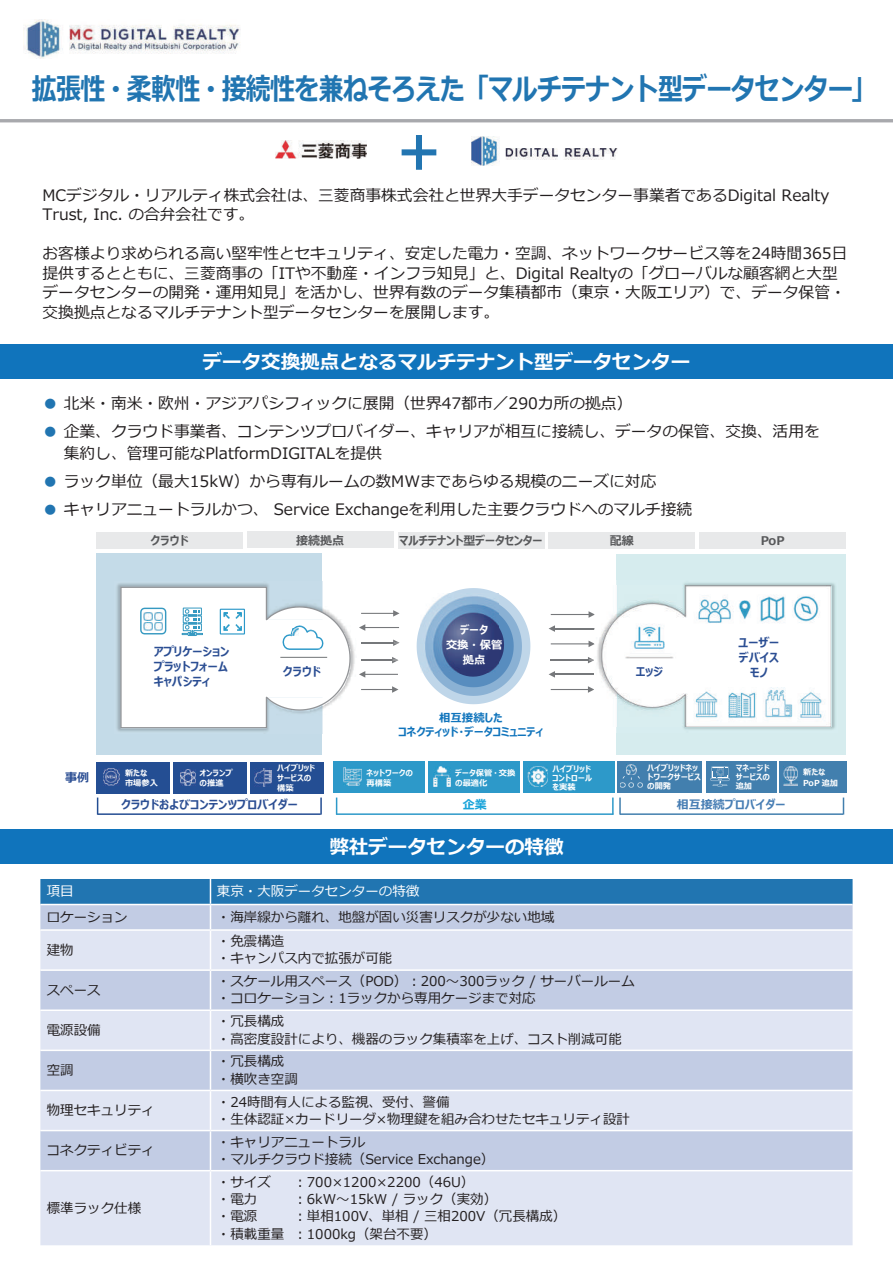
<style>
.page{position:relative;width:893px;height:1263px;background:#fff}
.page>*{position:absolute;margin:0;border:0;box-sizing:border-box;transform-origin:0 0}
.t1{font:700 30px "Meiryo";letter-spacing:-.025em;color:#2175b1;scale:.83 1}
.t2{font:700 19.5px "Meiryo";color:#fff}
.t3{font:15.75px/19.5px "Meiryo";color:#231f20}
.t4{font:13.5px/17.2px "Meiryo";color:#231f20}
.t5{font:13.5px "Meiryo";color:#fff}
.t6{font:700 12px/15px "Meiryo UI";color:#2b4e93;text-align:justify}
.t7{font:700 12px "Meiryo UI";letter-spacing:-.015em;color:#57585a}
.t8{font:700 12px "Meiryo UI";color:#487eb4}
.t9{font:700 12px "Meiryo UI";color:#1aa4da}
.t10{font:700 11.4px/14.2px "Meiryo UI";color:#1074bc;text-align:center}
.t11{font:700 11.25px/15px "Meiryo UI";color:#fff;text-align:center}
.t12{font:700 8.25px/9px "Meiryo UI";color:#fff}
.s1{font-family:"Meiryo UI";color:#2175b1}
</style>
<div class="page">
<img style="left:23px;top:19px;width:218px;height:40px">
<img style="left:471px;top:136px;width:147px;height:30px">
<img style="left:275px;top:140px;width:91px;height:19px">
<svg style="left:402px;top:135px;width:34px;height:35px"></svg>
<hr style="left:0;top:119px;width:893px;height:3px;background:#a8a9ad">
<div style="left:0;top:344px;width:893px;height:34px;background:#1074bc"></div>
<div style="left:0;top:829px;width:893px;height:34px;background:#1074bc"></div>
<svg style="left:40px;top:931px;width:813px;height:314px;background:#d4dbed"></svg>
<svg style="left:40px;top:879px;width:813px;height:50px;background:#74a2cb"></svg>
<hr style="left:210px;top:931px;width:1px;height:38px;background:#fff">
<hr style="left:40px;top:969px;width:170px;height:2px;background:#fff">
<hr style="left:210px;top:969px;width:643px;height:2px;background:#fff">
<hr style="left:210px;top:971px;width:1px;height:38px;background:#fff">
<hr style="left:40px;top:1009px;width:170px;height:2px;background:#fff">
<hr style="left:210px;top:1009px;width:643px;height:2px;background:#fff">
<hr style="left:210px;top:1011px;width:1px;height:38px;background:#fff">
<hr style="left:40px;top:1049px;width:170px;height:2px;background:#fff">
<hr style="left:210px;top:1049px;width:643px;height:2px;background:#fff">
<hr style="left:210px;top:1051px;width:1px;height:39px;background:#fff">
<hr style="left:40px;top:1090px;width:170px;height:1px;background:#fff">
<hr style="left:210px;top:1090px;width:643px;height:1px;background:#fff">
<hr style="left:210px;top:1091px;width:1px;height:39px;background:#fff">
<hr style="left:40px;top:1130px;width:170px;height:1px;background:#fff">
<hr style="left:210px;top:1130px;width:643px;height:1px;background:#fff">
<hr style="left:210px;top:1131px;width:1px;height:39px;background:#fff">
<hr style="left:40px;top:1170px;width:170px;height:1px;background:#fff">
<hr style="left:210px;top:1170px;width:643px;height:1px;background:#fff">
<hr style="left:210px;top:1171px;width:1px;height:74px;background:#fff">
<div style="left:97px;top:553px;width:225px;height:201px;background:#c4dbe8"></div>
<div style="left:617px;top:554px;width:229px;height:201px;background:#d6ecee"></div>
<div style="left:97px;top:532px;width:146px;height:17px;background:#e8e9ea"></div>
<img style="left:117px;top:581px;width:238px;height:153px">
<svg style="left:551px;top:641px;width:44px;height:6px"></svg>
<svg style="left:549px;top:625px;width:6px;height:7px"></svg>
<hr style="left:555px;top:628px;width:40px;height:1px;background:#76787b">
<svg style="left:551px;top:611px;width:44px;height:7px"></svg>
<svg style="left:551px;top:686px;width:43px;height:7px"></svg>
<svg style="left:549px;top:671px;width:6px;height:7px"></svg>
<hr style="left:555px;top:674px;width:39px;height:1px;background:#76787b">
<hr style="left:551px;top:660px;width:37px;height:1px;background:#76787b">
<svg style="left:588px;top:657px;width:6px;height:6px"></svg>
<svg style="left:361px;top:686px;width:37px;height:7px"></svg>
<svg style="left:359px;top:671px;width:39px;height:7px"></svg>
<hr style="left:361px;top:660px;width:31px;height:1px;background:#76787b">
<svg style="left:392px;top:657px;width:6px;height:6px"></svg>
<hr style="left:361px;top:642px;width:32px;height:1px;background:#76787b">
<svg style="left:393px;top:639px;width:7px;height:7px"></svg>
<svg style="left:359px;top:624px;width:40px;height:7px"></svg>
<svg style="left:361px;top:610px;width:39px;height:7px"></svg>
<svg style="left:417px;top:588px;width:113px;height:116px"></svg>
<img style="left:420px;top:593px;width:78px;height:80px">
<img style="left:597px;top:580px;width:238px;height:152px">
<img style="left:601px;top:586px;width:230px;height:141px">
<div style="left:97px;top:762px;width:73px;height:31px;background:#244e93"></div>
<div style="left:173px;top:762px;width:74px;height:31px;background:#244e93"></div>
<div style="left:250px;top:762px;width:73px;height:31px;background:#244e93"></div>
<div style="left:333px;top:762px;width:91px;height:31px;background:#2d99c9"></div>
<div style="left:428px;top:762px;width:92px;height:31px;background:#2d99c9"></div>
<div style="left:523px;top:762px;width:92px;height:31px;background:#2d99c9"></div>
<div style="left:617px;top:761px;width:85px;height:31px;background:#427fae"></div>
<div style="left:706px;top:761px;width:70px;height:31px;background:#427fae"></div>
<div style="left:779px;top:761px;width:68px;height:31px;background:#427fae"></div>
<img style="left:103px;top:768px;width:17px;height:17px">
<img style="left:180px;top:769px;width:15px;height:17px">
<img style="left:343px;top:767px;width:18px;height:19px">
<img style="left:433px;top:766px;width:17px;height:21px">
<img style="left:528px;top:766px;width:20px;height:21px">
<svg style="left:710px;top:766px;width:20px;height:21px"></svg>
<img style="left:254px;top:768px;width:17px;height:18px">
<hr style="left:97px;top:813px;width:224px;height:2px;background:#244e93">
<svg style="left:97px;top:797px;width:1px;height:16px"></svg>
<svg style="left:320px;top:797px;width:2px;height:17px"></svg>
<hr style="left:336px;top:813px;width:277px;height:2px;background:#2d99c9">
<svg style="left:336px;top:797px;width:1px;height:16px"></svg>
<hr style="left:620px;top:813px;width:223px;height:2px;background:#427fae">
<svg style="left:612px;top:797px;width:9px;height:17px"></svg>
<svg style="left:843px;top:797px;width:1px;height:17px"></svg>
<img style="left:783px;top:767px;width:15px;height:19px">
<svg style="left:120px;top:586px;width:231px;height:143px"></svg>
<svg style="left:620px;top:765px;width:22px;height:22px"></svg>
<div style="left:247px;top:531px;width:147px;height:17px;background:#e8e9ea"></div>
<div style="left:398px;top:532px;width:146px;height:17px;background:#e8e9ea"></div>
<div style="left:549px;top:532px;width:146px;height:17px;background:#e8e9ea"></div>
<div style="left:700px;top:532px;width:146px;height:17px;background:#e8e9ea"></div>
<h1 class="t1" style="left:32px;top:68px;width:1018px">拡張性・柔軟性・接続性を兼ねそろえた「マルチテナント型データセンター」</h1>
<p class="t3" style="left:43px;top:186px;width:788px">MCデジタル・リアルティ株式会社は、三菱商事株式会社と世界大手データセンター事業者であるDigital Realty<br>Trust, Inc. の合弁会社です。</p>
<p class="t3" style="left:43px;top:244px;width:806px">お客様より求められる高い堅牢性とセキュリティ、安定した電力・空調、ネットワークサービス等を24時間365日提供するとともに、三菱商事の「ITや不動産・インフラ知見」と、Digital Realtyの「グローバルな顧客網と大型データセンターの開発・運用知見」を活かし、世界有数のデータ集積都市（東京・大阪エリア）で、データ保管・交換拠点となるマルチテナント型データセンターを展開します。</p>
<p class="t2" style="left:203px;top:348px;width:489px">データ交換拠点となるマルチテナント型データセンター</p>
<p class="t3" style="left:43px;top:395px;width:591px"><span class="s1">●</span> 北米・南米・欧州・アジアパシフィックに展開（世界47都市／290カ所の拠点）</p>
<p class="t3" style="left:64px;top:422px;width:758px;line-height:21.8px;text-indent:-21px"><span class="s1">●</span> 企業、クラウド事業者、コンテンツプロバイダー、キャリアが相互に接続し、データの保管、交換、活用を集約し、管理可能なPlatformDIGITALを提供</p>
<p class="t3" style="left:43px;top:473px;width:615px"><span class="s1">●</span> ラック単位（最大15kW）から専有ルームの数MWまであらゆる規模のニーズに対応</p>
<p class="t3" style="left:43px;top:501px;width:651px"><span class="s1">●</span> キャリアニュートラルかつ、 Service Exchangeを利用した主要クラウドへのマルチ接続</p>
<p class="t7" style="left:150px;top:532px;width:39px">クラウド</p>
<p class="t7" style="left:296px;top:532px;width:49px">接続拠点</p>
<p class="t7" style="left:399px;top:532px;width:145px">マルチテナント型データセンター</p>
<p class="t7" style="left:610px;top:532px;width:25px">配線</p>
<p class="t7" style="left:761px;top:532px;width:25px">PoP</p>
<p class="t6" style="left:65px;top:771px;width:25px">事例</p>
<p class="t6" style="left:154px;top:645px;width:77px">アプリケーションプラットフォームキャパシティ</p>
<p class="t6" style="left:283px;top:664px;width:39px">クラウド</p>
<p class="t11" style="left:446px;top:623px;width:58px">データ<br>交換・保管拠点</p>
<p class="t10" style="left:398px;top:711px;width:146px">相互接続した<br>コネクティッド・データコミュニティ</p>
<p class="t6" style="left:636px;top:664px;width:29px">エッジ</p>
<p class="t6" style="left:738px;top:636px;width:43px;text-align:center">ユーザーデバイスモノ</p>
<p class="t12" style="left:277px;top:764px;width:40px;line-height:9.8px">ハイブリッドサービスの構築</p>
<p class="t12" style="left:125px;top:768px;width:34px;line-height:10.5px">新たな<br>市場参入</p>
<p class="t12" style="left:200px;top:768px;width:35px;line-height:10.5px">オンランプの推進</p>
<p class="t12" style="left:366px;top:768px;width:48px;line-height:10.5px">ネットワークの再構築</p>
<p class="t12" style="left:455px;top:768px;width:62px;line-height:10.5px">データ保管・交換の最適化</p>
<p class="t12" style="left:552px;top:765px;width:41px">ハイブリッドコントロールを実装</p>
<p class="t12" style="left:647px;top:764px;width:55px">ハイブリッドネットワークサービスの開発</p>
<p class="t12" style="left:736px;top:764px;width:36px;text-align:justify">マネージドサービスの追加</p>
<p class="t12" style="left:803px;top:767px;width:37px;line-height:10.5px">新たな<br>PoP 追加</p>
<p class="t6" style="left:121px;top:798px;width:179px">クラウドおよびコンテンツプロバイダー</p>
<p class="t9" style="left:463px;top:796px;width:25px">企業</p>
<p class="t8" style="left:677px;top:796px;width:110px">相互接続プロバイダー</p>
<p class="t2" style="left:329px;top:833px;width:235px">弊社データセンターの特徴</p>
<p class="t5" style="left:47px;top:882px;width:28px">項目</p>
<p class="t5" style="left:217px;top:882px;width:204px">東京・大阪データセンターの特徴</p>
<p class="t4" style="left:47px;top:909px;width:82px">ロケーション</p>
<p class="t4" style="left:217px;top:909px;width:339px">・海岸線から離れ、地盤が固い災害リスクが少ない地域</p>
<p class="t4" style="left:47px;top:942px;width:28px">建物</p>
<p class="t4" style="left:217px;top:933px;width:177px">・免震構造<br>・キャンパス内で拡張が可能</p>
<p class="t4" style="left:47px;top:982px;width:55px">スペース</p>
<p class="t4" style="left:217px;top:973px;width:419px">・スケール用スペース（POD）：200～300ラック / サーバールーム・コロケーション：1ラックから専用ケージまで対応</p>
<p class="t4" style="left:47px;top:1022px;width:55px">電源設備</p>
<p class="t4" style="left:217px;top:1013px;width:407px">・冗長構成<br>・高密度設計により、機器のラック集積率を上げ、コスト削減可能</p>
<p class="t4" style="left:47px;top:1062px;width:28px">空調</p>
<p class="t4" style="left:217px;top:1054px;width:82px">・冗長構成・横吹き空調</p>
<p class="t4" style="left:47px;top:1102px;width:109px">物理セキュリティ</p>
<p class="t4" style="left:217px;top:1094px;width:415px">・24時間有人による監視、受付、警備<br>・生体認証×カードリーダ×物理鍵を組み合わせたセキュリティ設計</p>
<p class="t4" style="left:47px;top:1142px;width:109px">コネクティビティ</p>
<p class="t4" style="left:217px;top:1134px;width:279px">・キャリアニュートラル<br>・マルチクラウド接続（Service Exchange）</p>
<p class="t4" style="left:47px;top:1200px;width:96px">標準ラック仕様</p>
<p class="t4" style="left:217px;top:1174px;width:55px">・サイズ</p>
<p class="t4" style="left:293px;top:1174px;width:183px">：700×1200×2200（46U）</p>
<p class="t4" style="left:217px;top:1191px;width:42px">・電力</p>
<p class="t4" style="left:293px;top:1191px;width:205px">：6kW～15kW / ラック（実効）</p>
<p class="t4" style="left:217px;top:1208px;width:42px">・電源</p>
<p class="t4" style="left:217px;top:1208px;width:351px;text-indent:77px">：単相100V、単相 / 三相200V（冗長構成）・積載重量 ：1000kg（架台不要）</p>
</div>
